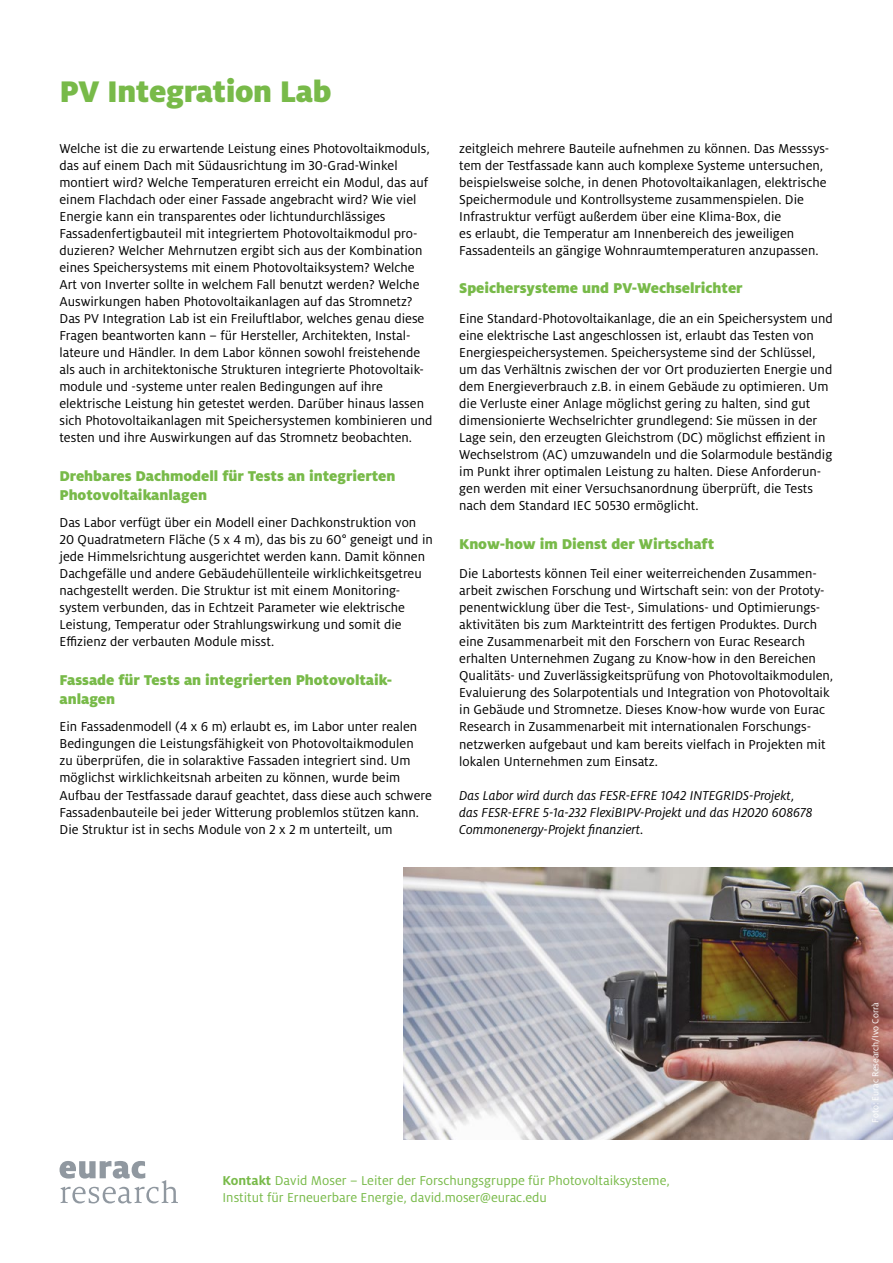
<style>
.page{position:relative;width:893px;height:1263px;background:#fff}
.page>*{position:absolute;margin:0;border:0;box-sizing:border-box;transform-origin:0 0}
.t1{font:900 33px "Milo Pro";letter-spacing:-.015em;color:#78ba49}
.t2{font:900 15.75px/19.2px "Milo Pro";letter-spacing:-.005em;color:#78ba49}
.t3{font:14.25px/17px "Milo Pro";color:#000}
.t4{font:italic 14.25px/17px "Milo Pro";color:#000}
.t5{font:14.25px/17px "Milo Pro";color:#78ba49}
.t6{font:9.75px "Milo Pro";color:#fff}
.s1{font-weight:700}
</style>
<div class="page">
<img style="left:403px;top:867px;width:490px;height:273px">
<svg style="left:60px;top:1161px;width:118px;height:42px"></svg>
<h1 class="t1" style="left:60px;top:72px;width:273px">PV Integration Lab</h1>
<p class="t3" style="left:60px;top:140px;width:374px">Welche ist die zu erwartende Leistung eines Photovoltaikmoduls, das auf einem Dach mit Südausrichtung im 30-Grad-Winkel montiert wird? Welche Temperaturen erreicht ein Modul, das auf einem Flachdach oder einer Fassade angebracht wird? Wie viel Energie kann ein transparentes oder lichtundurchlässiges Fassadenfertigbauteil mit integriertem Photovoltaikmodul pro&shy;duzieren? Welcher Mehrnutzen ergibt sich aus der Kombination eines Speichersystems mit einem Photovoltaiksystem? Welche Art von Inverter sollte in welchem Fall benutzt werden? Welche Auswirkungen haben Photovoltaikanlagen auf das Stromnetz?<br>Das PV Integration Lab ist ein Freiluftlabor, welches genau diese Fragen beantworten kann – für Hersteller, Architekten, Instal&shy;lateure und Händler. In dem Labor können sowohl freistehende als auch in architektonische Strukturen integrierte Photovoltaik&shy;module und -systeme unter realen Bedingungen auf ihre elektrische Leistung hin getestet werden. Darüber hinaus lassen sich Photovoltaikanlagen mit Speichersystemen kombinieren und testen und ihre Auswirkungen auf das Stromnetz beobachten.</p>
<p class="t2" style="left:60px;top:466px;width:337px">Drehbares Dachmodell für Tests an integrierten<br>Photovoltaikanlagen</p>
<p class="t3" style="left:60px;top:514px;width:375px">Das Labor verfügt über ein Modell einer Dachkonstruktion von 20 Quadratmetern Fläche (5 x 4 m), das bis zu 60° geneigt und in jede Himmelsrichtung ausgerichtet werden kann. Damit können Dachgefälle und andere Gebäudehüllenteile wirklichkeitsgetreu nachgestellt werden. Die Struktur ist mit einem Monitoring&shy;system verbunden, das in Echtzeit Parameter wie elektrische Leistung, Temperatur oder Strahlungswirkung und somit die Effizienz der verbauten Module misst.</p>
<p class="t2" style="left:60px;top:670px;width:334px">Fassade für Tests an integrierten Photovoltaik&shy;anlagen</p>
<p class="t3" style="left:60px;top:718px;width:374px">Ein Fassadenmodell (4 x 6 m) erlaubt es, im Labor unter realen Bedingungen die Leistungsfähigkeit von Photovoltaikmodulen<br>zu überprüfen, die in solaraktive Fassaden integriert sind. Um möglichst wirklichkeitsnah arbeiten zu können, wurde beim Aufbau der Testfassade darauf geachtet, dass diese auch schwere Fassadenbauteile bei jeder Witterung problemlos stützen kann.<br>Die Struktur ist in sechs Module von 2 x 2 m unterteilt, um</p>
<p class="t3" style="left:459px;top:140px;width:372px">zeitgleich mehrere Bauteile aufnehmen zu können. Das Messsys&shy;tem der Testfassade kann auch komplexe Systeme untersuchen, beispielsweise solche, in denen Photovoltaikanlagen, elektrische Speichermodule und Kontrollsysteme zusammenspielen. Die Infrastruktur verfügt außerdem über eine Klima-Box, die<br>es erlaubt, die Temperatur am Innenbereich des jeweiligen Fassadenteils an gängige Wohnraumtemperaturen anzupassen.</p>
<p class="t2" style="left:459px;top:279px;width:285px">Speichersysteme und PV-Wechselrichter</p>
<p class="t3" style="left:459px;top:310px;width:375px">Eine Standard-Photovoltaikanlage, die an ein Speichersystem und eine elektrische Last angeschlossen ist, erlaubt das Testen von Energiespeichersystemen. Speichersysteme sind der Schlüssel, um das Verhältnis zwischen der vor Ort produzierten Energie und dem Energieverbrauch z.B. in einem Gebäude zu optimieren. Um die Verluste einer Anlage möglichst gering zu halten, sind gut dimensionierte Wechselrichter grundlegend: Sie müssen in der Lage sein, den erzeugten Gleichstrom (DC) möglichst effizient in Wechselstrom (AC) umzuwandeln und die Solarmodule beständig im Punkt ihrer optimalen Leistung zu halten. Diese Anforderun&shy;gen werden mit einer Versuchsanordnung überprüft, die Tests nach dem Standard IEC 50530 ermöglicht.</p>
<p class="t2" style="left:459px;top:534px;width:256px">Know-how im Dienst der Wirtschaft</p>
<p class="t3" style="left:459px;top:565px;width:376px">Die Labortests können Teil einer weiterreichenden Zusammen&shy;arbeit zwischen Forschung und Wirtschaft sein: von der Prototy&shy;penentwicklung über die Test-, Simulations- und Optimierungs&shy;aktivitäten bis zum Markteintritt des fertigen Produktes. Durch eine Zusammenarbeit mit den Forschern von Eurac Research erhalten Unternehmen Zugang zu Know-how in den Bereichen Qualitäts- und Zuverlässigkeitsprüfung von Photovoltaikmodulen, Evaluierung des Solarpotentials und Integration von Photovoltaik in Gebäude und Stromnetze. Dieses Know-how wurde von Eurac Research in Zusammenarbeit mit internationalen Forschungs&shy;netzwerken aufgebaut und kam bereits vielfach in Projekten mit lokalen Unternehmen zum Einsatz.</p>
<p class="t4" style="left:459px;top:787px;width:355px">Das Labor wird durch das FESR-EFRE 1042 INTEGRIDS-Projekt, das FESR-EFRE 5-1a-232 FlexiBIPV-Projekt und das H2020 608678<br>Commonenergy-Projekt finanziert.</p>
<p class="t5" style="left:223px;top:1172px;width:449px"><span class="s1">Kontakt</span> David Moser – Leiter der Forschungsgruppe für Photovoltaiksysteme,<br>Institut für Erneuerbare Energie, david.moser@eurac.edu</p>
<p class="t6" style="left:870px;top:1123px;width:122px;rotate:-90deg">Foto: Eurac Research/Ivo Corrà</p>
</div>
